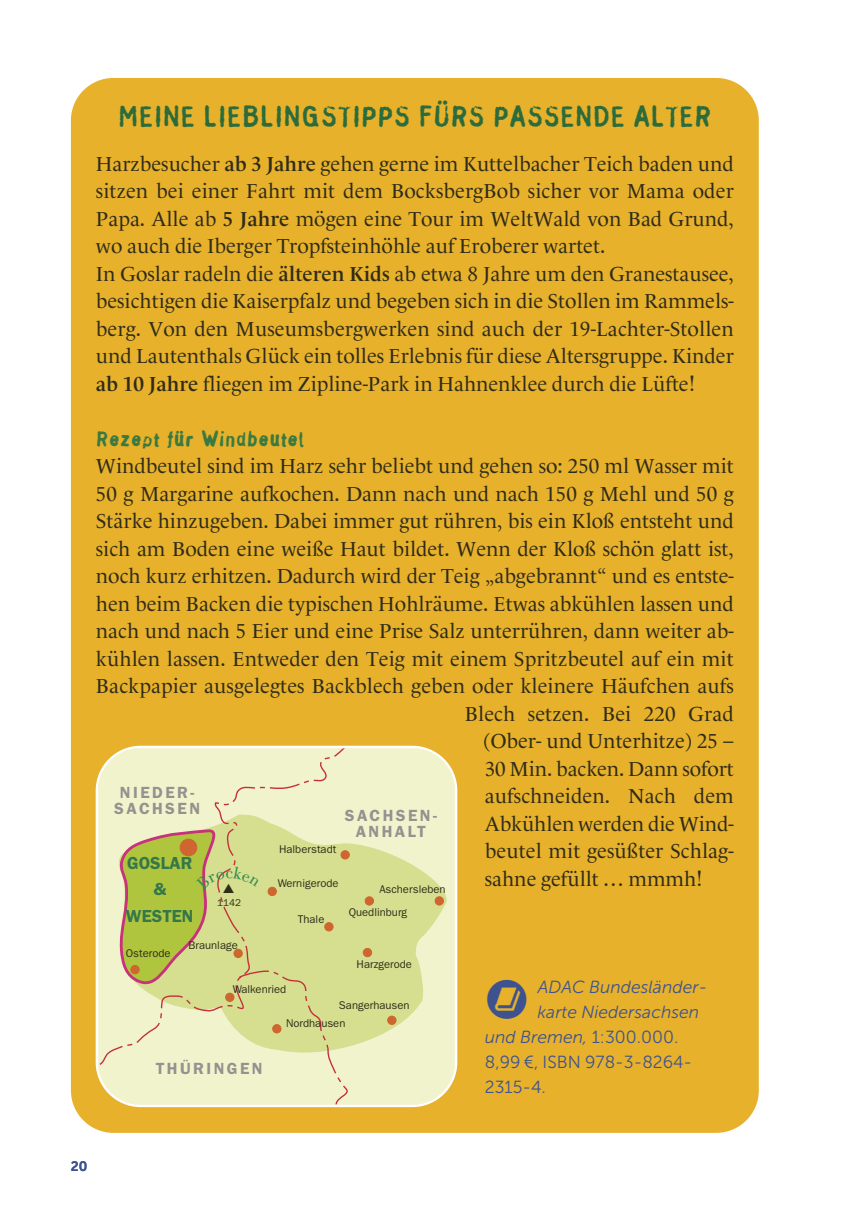
<style>
.page{position:relative;width:851px;height:1219px;background:#fff}
.page>*{position:absolute;margin:0;border:0;box-sizing:border-box;transform-origin:0 0}
.t1{font:46.5px "Pmv Pic";color:#3d538f}
.t2{font:27.5px "Stamp Gothic OT";color:#2c6b3c}
.t3{font:20.5px/27.5px "Le Monde Livre Std";color:#302c19;text-align:justify}
.t4{font:20px "Stamp Gothic OT";color:#3b7941}
.t5{font:italic 17.5px "Museo Sans 300";color:#3d538f}
.t6{font:17.5px "Museo Sans 300";color:#3d538f}
.t7{font:600 17.5px "Franklin Gothic";color:#347749}
.t8{font:600 16.25px/16.2px "Franklin Gothic";letter-spacing:.15em;color:#93928f;text-align:center}
.t9{font:13.75px "Museo Sans 700";color:#3d538f}
.t10{font:11.25px "Franklin Gothic";color:#302c19}
.t11{font:10px "Franklin Gothic";color:#302c19}
.s1{font-weight:600}
.s2{font-style:normal}
</style>
<div class="page">
<div style="left:71px;top:78px;width:687px;height:1055px;background:#e7b12b;border-radius:43px"></div>
<svg style="left:96px;top:746px;width:361px;height:361px;background:#f1f0c8"></svg>
<svg style="left:112px;top:814px;width:334px;height:246px;background:#d8dd95"></svg>
<p class="t2" style="left:118px;top:107px;width:595px">MEINE LIEBLINGSTIPPS FÜRS PASSENDE ALTER</p>
<p class="t3" style="left:96px;top:152px;width:639px">Harzbesucher <span class="s1">ab 3 Jahre</span> gehen gerne im Kuttelbacher Teich baden und sitzen bei einer Fahrt mit dem BocksbergBob sicher vor Mama oder Papa. Alle ab <span class="s1">5 Jahre</span> mögen eine Tour im WeltWald von Bad Grund, wo auch die Iberger Tropfsteinhöhle auf Eroberer wartet.</p>
<p class="t3" style="left:96px;top:262px;width:639px">In Goslar radeln die <span class="s1">älteren Kids</span> ab etwa 8 Jahre um den Granestausee, besichtigen die Kaiserpfalz und begeben sich in die Stollen im Rammels&shy;berg. Von den Museumsbergwerken sind auch der 19-Lachter-Stollen und Lautenthals Glück ein tolles Erlebnis für diese Altersgruppe. Kinder <span class="s1">ab 10 Jahre</span> fliegen im Zipline-Park in Hahnenklee durch die Lüfte!</p>
<p class="t4" style="left:96px;top:432px;width:210px">Rezept für Windbeutel</p>
<p class="t3" style="left:96px;top:454px;width:639px">Windbeutel sind im Harz sehr beliebt und gehen so: 250 ml Wasser mit</p>
<p class="t3" style="left:96px;top:482px;width:639px">50 g Margarine aufkochen. Dann nach und nach 150 g Mehl und 50 g</p>
<p class="t3" style="left:96px;top:509px;width:639px">Stärke hinzugeben. Dabei immer gut rühren, bis ein Kloß entsteht und</p>
<p class="t3" style="left:96px;top:537px;width:639px">sich am Boden eine weiße Haut bildet. Wenn der Kloß schön glatt ist,</p>
<p class="t3" style="left:96px;top:564px;width:639px">noch kurz erhitzen. Dadurch wird der Teig „abgebrannt“ und es entste-</p>
<p class="t3" style="left:96px;top:592px;width:639px">hen beim Backen die typischen Hohlräume. Etwas abkühlen lassen und</p>
<p class="t3" style="left:96px;top:619px;width:639px">nach und nach 5 Eier und eine Prise Salz unterrühren, dann weiter ab-</p>
<p class="t3" style="left:96px;top:647px;width:639px">kühlen lassen. Entweder den Teig mit einem Spritzbeutel auf ein mit</p>
<p class="t3" style="left:96px;top:674px;width:639px">Backpapier ausgelegtes Backblech geben oder kleinere Häufchen aufs</p>
<p class="t3" style="left:464px;top:702px;width:270px">Blech setzen. Bei 220 Grad</p>
<p class="t3" style="left:483px;top:729px;width:251px">(Ober- und Unterhitze) 25 –</p>
<p class="t3" style="left:485px;top:757px;width:250px">30 Min. backen. Dann sofort</p>
<p class="t3" style="left:485px;top:784px;width:250px">aufschneiden. Nach dem</p>
<p class="t3" style="left:485px;top:812px;width:250px">Abkühlen werden die Wind-</p>
<p class="t3" style="left:485px;top:839px;width:250px">beutel mit gesüßter Schlag-</p>
<p class="t3" style="left:485px;top:867px;width:219px">sahne gefüllt … mmmh!</p>
<p class="t8" style="left:114px;top:786px;width:87px">NIEDER-<br>SACHSEN</p>
<p class="t8" style="left:345px;top:808px;width:94px">SACHSEN-<br>ANHALT</p>
<p class="t10" style="left:279px;top:845px;width:59px">Halberstadt</p>
<p class="t7" style="left:127px;top:857px;width:67px">GOSLAR</p>
<p class="t10" style="left:277px;top:880px;width:62px">Wernigerode</p>
<p class="t7" style="left:154px;top:883px;width:14px">&amp;</p>
<p class="t10" style="left:379px;top:885px;width:68px">Aschersleben</p>
<p class="t7" style="left:126px;top:910px;width:69px">WESTEN</p>
<p class="t11" style="left:217px;top:899px;width:25px">1142</p>
<p class="t10" style="left:126px;top:950px;width:46px">Osterode</p>
<p class="t10" style="left:188px;top:941px;width:51px">Braunlage</p>
<p class="t10" style="left:233px;top:985px;width:55px">Walkenried</p>
<p class="t10" style="left:298px;top:915px;width:28px">Thale</p>
<p class="t10" style="left:348px;top:908px;width:60px">Quedlinburg</p>
<p class="t10" style="left:356px;top:960px;width:57px">Harzgerode</p>
<p class="t10" style="left:339px;top:1002px;width:72px">Sangerhausen</p>
<p class="t8" style="left:156px;top:1062px;width:108px">THÜRINGEN</p>
<p class="t10" style="left:286px;top:1019px;width:61px">Nordhausen</p>
<p class="t1" style="left:485px;top:975px;width:46px">B</p>
<p class="t5" style="left:537px;top:977px;width:171px">ADAC Bundesländer -</p>
<p class="t5" style="left:537px;top:1002px;width:163px">karte Niedersachsen</p>
<p class="t5" style="left:485px;top:1027px;width:195px">und Bremen, <span class="s2">1:300.000.</span></p>
<p class="t6" style="left:485px;top:1056px;width:209px">8,99 €, ISBN 978-3-8264-</p>
<p class="t6" style="left:485px;top:1081px;width:63px">2315-4.</p>
<p class="t9" style="left:71px;top:1161px;width:18px">20</p>
</div>
